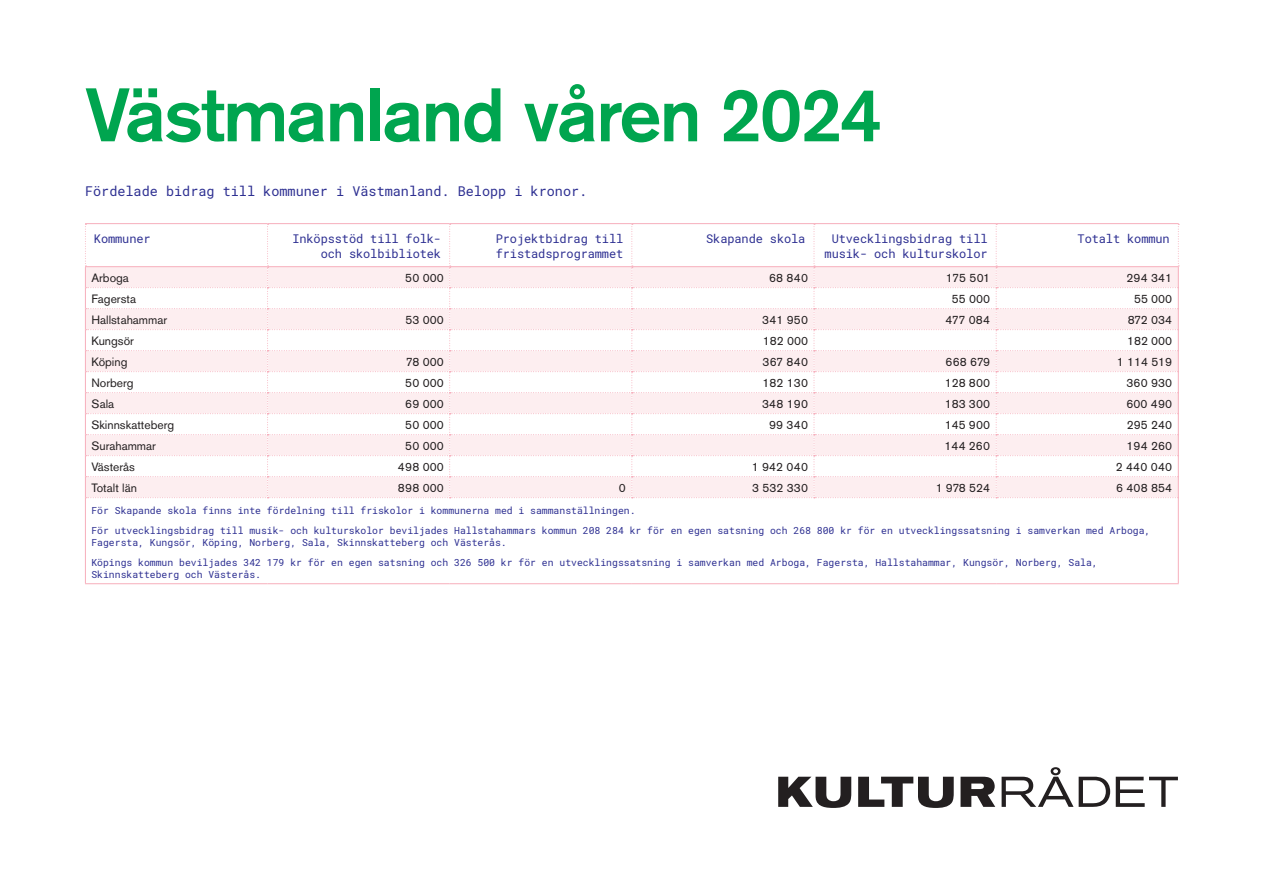
<style>
.page{position:relative;width:1263px;height:893px;background:#fff}
.page>*{position:absolute;margin:0;border:0;box-sizing:border-box;transform-origin:0 0}
.R1{font:500 75px "Akzidenz Grotesk Std";letter-spacing:-.025em;color:#00a54f}
.Tabellrubrik{font:13.5px "Roboto Mono";color:#2e3092}
.Tabell{font:12px "Akzidenz Grotesk Std";color:#231f20}
.Tabellhuvud{font:12px/15.6px "Roboto Mono";letter-spacing:-.01em;color:#2e3092;text-align:right}
.Tabellfot{font:9.75px/11.7px "Roboto Mono";color:#2e3092}
</style>
<div class="page">
<svg style="left:778px;top:777px;width:73px;height:31px"></svg>
<svg style="left:858px;top:777px;width:96px;height:31px"></svg>
<svg style="left:960px;top:777px;width:35px;height:30px"></svg>
<svg style="left:1001px;top:767px;width:72px;height:40px"></svg>
<svg style="left:1079px;top:777px;width:31px;height:30px"></svg>
<svg style="left:1116px;top:777px;width:62px;height:30px"></svg>
<hr style="left:85px;top:223px;width:183px;height:1px;background:#f7afbc">
<hr style="left:268px;top:223px;width:182px;height:1px;background:#f7afbc">
<hr style="left:450px;top:223px;width:182px;height:1px;background:#f7afbc">
<hr style="left:632px;top:223px;width:182px;height:1px;background:#f7afbc">
<hr style="left:814px;top:223px;width:182px;height:1px;background:#f7afbc">
<hr style="left:996px;top:223px;width:183px;height:1px;background:#f7afbc">
<hr style="left:85px;top:498px;width:1px;height:85px;background:#f7afbc">
<hr style="left:1178px;top:498px;width:1px;height:85px;background:#f7afbc">
<hr style="left:85px;top:583px;width:183px;height:1px;background:#f7afbc">
<hr style="left:268px;top:583px;width:182px;height:1px;background:#f7afbc">
<hr style="left:450px;top:583px;width:182px;height:1px;background:#f7afbc">
<hr style="left:632px;top:583px;width:182px;height:1px;background:#f7afbc">
<hr style="left:814px;top:583px;width:182px;height:1px;background:#f7afbc">
<hr style="left:996px;top:583px;width:183px;height:1px;background:#f7afbc">
<svg style="left:85px;top:224px;width:1094px;height:274px"></svg>
<h1 class="R1" style="left:85px;top:69px;width:799px">Västmanland våren 2024</h1>
<h2 class="Tabellrubrik" style="left:85px;top:182px;width:504px">Fördelade bidrag till kommuner i Västmanland. Belopp i kronor.</h2>
<p class="Tabellhuvud" style="left:94px;top:230px;width:58px">Kommuner</p>
<p class="Tabellhuvud" style="left:292px;top:230px;width:150px">Inköpsstöd till folk&shy;och skolbibliotek</p>
<p class="Tabellhuvud" style="left:496px;top:230px;width:129px;text-align:left">Projektbidrag till fristadsprogrammet</p>
<p class="Tabellhuvud" style="left:706px;top:230px;width:101px">Skapande skola</p>
<p class="Tabellhuvud" style="left:825px;top:230px;width:164px;text-align:center">Utvecklingsbidrag till musik- och kulturskolor</p>
<p class="Tabellhuvud" style="left:1077px;top:230px;width:94px">Totalt kommun</p>
<p class="Tabell" style="left:91px;top:270px;width:39px">Arboga</p>
<p class="Tabell" style="left:405px;top:270px;width:40px">50 000</p>
<p class="Tabell" style="left:769px;top:270px;width:40px">68 840</p>
<p class="Tabell" style="left:946px;top:270px;width:46px">175 501</p>
<p class="Tabell" style="left:1126px;top:270px;width:47px">294 341</p>
<p class="Tabell" style="left:91px;top:291px;width:46px">Fagersta</p>
<p class="Tabell" style="left:952px;top:291px;width:40px">55 000</p>
<p class="Tabell" style="left:1134px;top:291px;width:40px">55 000</p>
<p class="Tabell" style="left:91px;top:312px;width:77px">Hallstahammar</p>
<p class="Tabell" style="left:405px;top:312px;width:40px">53 000</p>
<p class="Tabell" style="left:762px;top:312px;width:47px">341 950</p>
<p class="Tabell" style="left:945px;top:312px;width:46px">477 084</p>
<p class="Tabell" style="left:1128px;top:312px;width:46px">872 034</p>
<p class="Tabell" style="left:91px;top:333px;width:44px">Kungsör</p>
<p class="Tabell" style="left:763px;top:333px;width:47px">182 000</p>
<p class="Tabell" style="left:1127px;top:333px;width:47px">182 000</p>
<p class="Tabell" style="left:91px;top:354px;width:37px">Köping</p>
<p class="Tabell" style="left:406px;top:354px;width:39px">78 000</p>
<p class="Tabell" style="left:762px;top:354px;width:47px">367 840</p>
<p class="Tabell" style="left:945px;top:354px;width:46px">668 679</p>
<p class="Tabell" style="left:1117px;top:354px;width:57px">1 114 519</p>
<p class="Tabell" style="left:91px;top:375px;width:44px">Norberg</p>
<p class="Tabell" style="left:405px;top:375px;width:40px">50 000</p>
<p class="Tabell" style="left:762px;top:375px;width:47px">182 130</p>
<p class="Tabell" style="left:945px;top:375px;width:47px">128 800</p>
<p class="Tabell" style="left:1126px;top:375px;width:47px">360 930</p>
<p class="Tabell" style="left:91px;top:396px;width:24px">Sala</p>
<p class="Tabell" style="left:405px;top:396px;width:40px">69 000</p>
<p class="Tabell" style="left:762px;top:396px;width:47px">348 190</p>
<p class="Tabell" style="left:945px;top:396px;width:47px">183 300</p>
<p class="Tabell" style="left:1126px;top:396px;width:47px">600 490</p>
<p class="Tabell" style="left:91px;top:417px;width:84px">Skinnskatteberg</p>
<p class="Tabell" style="left:405px;top:417px;width:40px">50 000</p>
<p class="Tabell" style="left:769px;top:417px;width:40px">99 340</p>
<p class="Tabell" style="left:945px;top:417px;width:47px">145 900</p>
<p class="Tabell" style="left:1127px;top:417px;width:47px">295 240</p>
<p class="Tabell" style="left:91px;top:438px;width:66px">Surahammar</p>
<p class="Tabell" style="left:405px;top:438px;width:40px">50 000</p>
<p class="Tabell" style="left:944px;top:438px;width:47px">144 260</p>
<p class="Tabell" style="left:1126px;top:438px;width:47px">194 260</p>
<p class="Tabell" style="left:91px;top:459px;width:45px">Västerås</p>
<p class="Tabell" style="left:398px;top:459px;width:47px">498 000</p>
<p class="Tabell" style="left:752px;top:459px;width:58px">1 942 040</p>
<p class="Tabell" style="left:1116px;top:459px;width:58px">2 440 040</p>
<p class="Tabell" style="left:91px;top:480px;width:47px">Totalt län</p>
<p class="Tabell" style="left:398px;top:480px;width:47px">898 000</p>
<p class="Tabell" style="left:619px;top:480px;width:8px">0</p>
<p class="Tabell" style="left:752px;top:480px;width:57px">3 532 330</p>
<p class="Tabell" style="left:936px;top:480px;width:56px">1 978 524</p>
<p class="Tabell" style="left:1116px;top:480px;width:58px">6 408 854</p>
<p class="Tabellfot" style="left:91px;top:504px;width:546px">För Skapande skola finns inte fördelning till friskolor i kommunerna med i sammanställningen.</p>
<p class="Tabellfot" style="left:91px;top:524px;width:1060px">För utvecklingsbidrag till musik- och kulturskolor beviljades Hallstahammars kommun 208 284 kr för en egen satsning och 268 800 kr för en utvecklingssatsning i samverkan med Arboga,<br>Fagersta, Kungsör, Köping, Norberg, Sala, Skinnskatteberg och Västerås.</p>
<p class="Tabellfot" style="left:91px;top:556px;width:1008px">Köpings kommun beviljades 342 179 kr för en egen satsning och 326 500 kr för en utvecklingssatsning i samverkan med Arboga, Fagersta, Hallstahammar, Kungsör, Norberg, Sala,<br>Skinnskatteberg och Västerås.</p>
</div>
